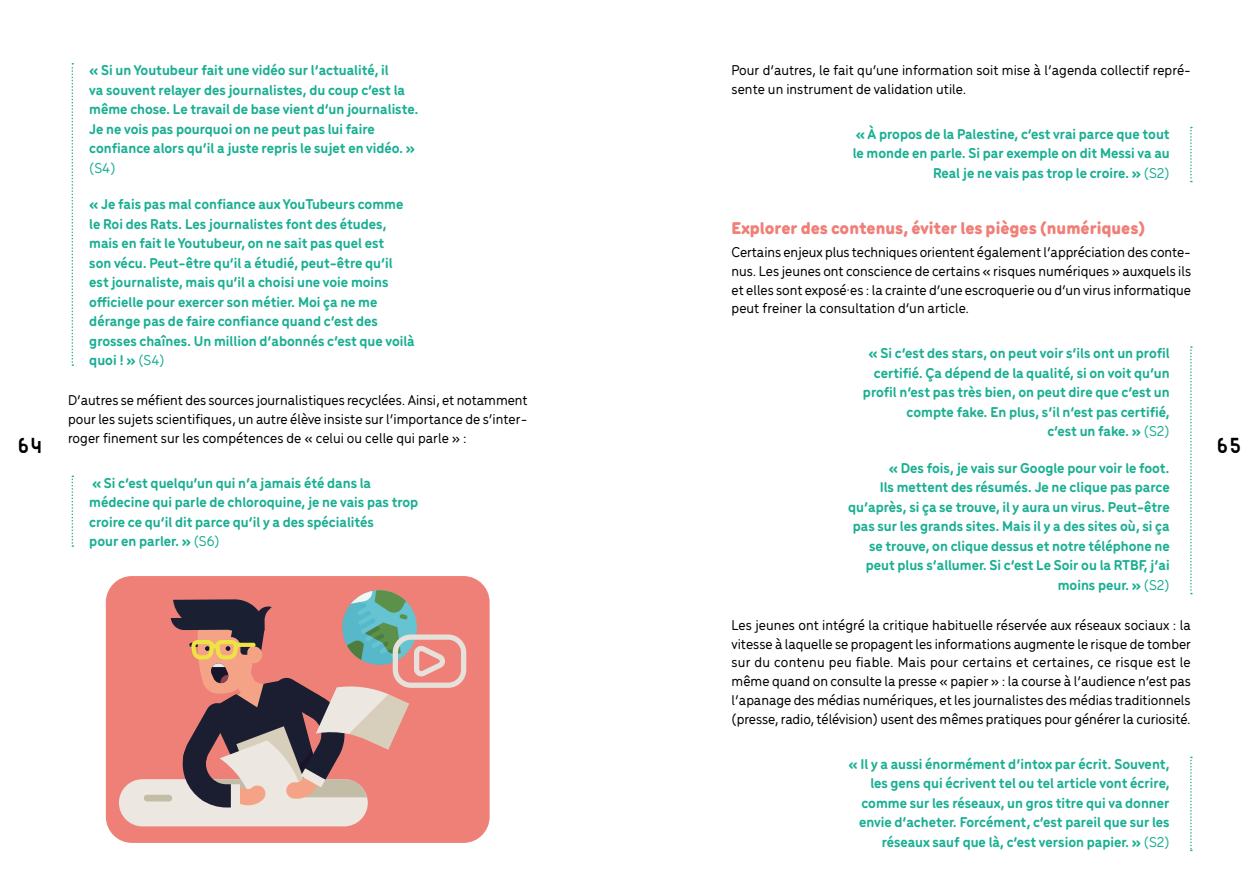
<style>
.page{position:relative;width:1259px;height:893px;background:#fff}
.page>*{position:absolute;margin:0;border:0;box-sizing:border-box;transform-origin:0 0}
.t1{font:27px "G Azole Normal";color:#000}
.t2{font:900 18px "Menco";color:#ef7f77}
.t3{font:700 15px/19.5px "Menco";color:#1aaf92;text-align:right}
.t4{font:500 15px/18.8px "Menco";letter-spacing:.005em;color:#000;text-align:justify}
.t5{font:500 15px "Menco";color:#1aaf92}
.s1{font-weight:500}
</style>
<div class="page">
<svg style="left:72px;top:63px;width:1px;height:303px"></svg>
<svg style="left:72px;top:476px;width:1px;height:71px"></svg>
<div style="left:106px;top:576px;width:383px;height:267px;background:#ef8078;border-radius:26px"></div>
<div style="left:119px;top:779px;width:249px;height:47px;background:#ece7e1;border-radius:24px"></div>
<svg style="left:171px;top:590px;width:295px;height:231px"></svg>
<div style="left:144px;top:795px;width:28px;height:6px;background:#c3bca7;border-radius:3px"></div>
<svg style="left:1190px;top:127px;width:2px;height:55px"></svg>
<svg style="left:1190px;top:346px;width:2px;height:248px"></svg>
<svg style="left:1190px;top:757px;width:2px;height:94px"></svg>
<p class="t3" style="left:89px;top:59px;width:330px;text-align:left">« Si un Youtubeur fait une vidéo sur l’actualité, il<br>va souvent relayer des journalistes, du coup c’est la même chose. Le travail de base vient d’un journaliste.<br>Je ne vois pas pourquoi on ne peut pas lui faire confiance alors qu’il a juste repris le sujet en vidéo. »</p>
<p class="t5" style="left:89px;top:157px;width:28px">(S4)</p>
<p class="t3" style="left:89px;top:193px;width:327px;text-align:left">« Je fais pas mal confiance aux YouTubeurs comme le Roi des Rats. Les journalistes font des études, mais en fait le Youtubeur, on ne sait pas quel est<br>son vécu. Peut-être qu’il a étudié, peut-être qu’il est journaliste, mais qu’il a choisi une voie moins officielle pour exercer son métier. Moi ça ne me dérange pas de faire confiance quand c’est des grosses chaînes. Un million d’abonnés c’est que voilà quoi ! » <span class="s1">(S4)</span></p>
<p class="t4" style="left:68px;top:390px;width:461px">D’autres se méfient des sources journalistiques recyclées. Ainsi, et notamment pour les sujets scientifiques, un autre élève insiste sur l’importance de s’inter&shy;roger finement sur les compétences de « celui ou celle qui parle » :</p>
<p class="t3" style="left:89px;top:472px;width:330px;text-align:left">« Si c’est quelqu’un qui n’a jamais été dans la médecine qui parle de chloroquine, je ne vais pas trop croire ce qu’il dit parce qu’il y a des spécialités<br>pour en parler. » <span class="s1">(S6)</span></p>
<p class="t4" style="left:731px;top:60px;width:461px">Pour d’autres, le fait qu’une information soit mise à l’agenda collectif repré&shy;sente un instrument de validation utile.</p>
<p class="t3" style="left:852px;top:123px;width:318px">« À propos de la Palestine, c’est vrai parce que tout le monde en parle. Si par exemple on dit Messi va au<br>Real je ne vais pas trop le croire. » <span class="s1">(S2)</span></p>
<p class="t2" style="left:731px;top:214px;width:415px">Explorer des contenus, éviter les pièges (numériques)</p>
<p class="t4" style="left:731px;top:242px;width:461px">Certains enjeux plus techniques orientent également l’appréciation des conte&shy;nus. Les jeunes ont conscience de certains « risques numériques » auxquels ils et elles sont exposé·es : la crainte d’une escroquerie ou d’un virus informatique peut freiner la consultation d’un article.</p>
<p class="t3" style="left:863px;top:343px;width:308px">« Si c’est des stars, on peut voir s’ils ont un profil certifié. Ça dépend de la qualité, si on voit qu’un profil n’est pas très bien, on peut dire que c’est un compte fake. En plus, s’il n’est pas certifié,<br>c’est un fake. » <span class="s1">(S2)</span></p>
<p class="t3" style="left:848px;top:457px;width:323px">« Des fois, je vais sur Google pour voir le foot.<br>Ils mettent des résumés. Je ne clique pas parce qu’après, si ça se trouve, il y aura un virus. Peut-être pas sur les grands sites. Mais il y a des sites où, si ça se trouve, on clique dessus et notre téléphone ne peut plus s’allumer. Si c’est Le Soir ou la RTBF, j’ai moins peur. » <span class="s1">(S2)</span></p>
<p class="t4" style="left:731px;top:615px;width:461px">Les jeunes ont intégré la critique habituelle réservée aux réseaux sociaux : la vitesse à laquelle se propagent les informations augmente le risque de tomber sur du contenu peu fiable. Mais pour certains et certaines, ce risque est le même quand on consulte la presse « papier » : la course à l’audience n’est pas l’apanage des médias numériques, et les journalistes des médias traditionnels (presse, radio, télévision) usent des mêmes pratiques pour générer la curiosité.</p>
<p class="t3" style="left:848px;top:753px;width:322px">« Il y a aussi énormément d’intox par écrit. Souvent, les gens qui écrivent tel ou tel article vont écrire, comme sur les réseaux, un gros titre qui va donner envie d’acheter. Forcément, c’est pareil que sur les réseaux sauf que là, c’est version papier. » <span class="s1">(S2)</span></p>
<h1 class="t1" style="left:17px;top:431px;width:27px">64</h1>
<h1 class="t1" style="left:1216px;top:431px;width:27px">65</h1>
</div>
